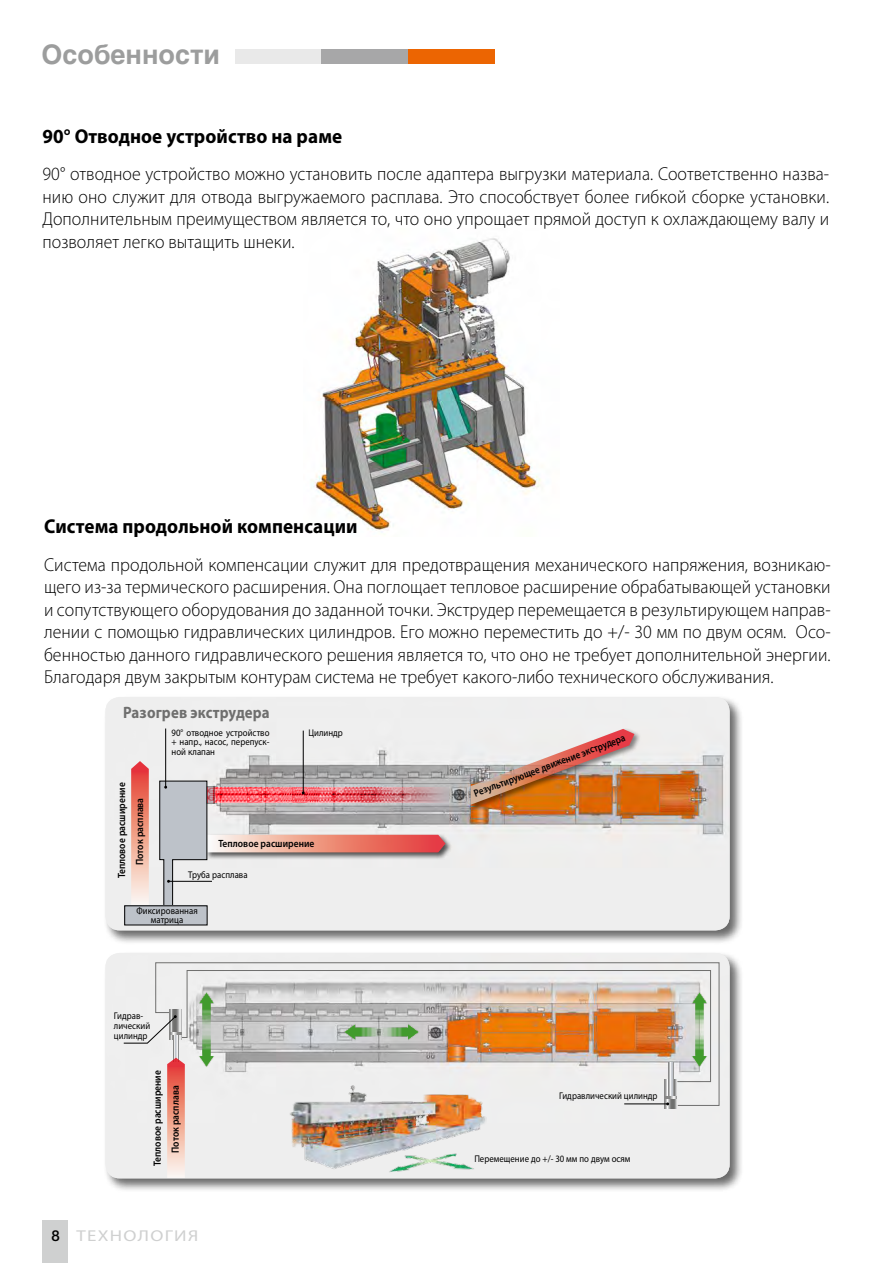
<style>
.page{position:relative;width:893px;height:1263px;background:#fff}
.page>*{position:absolute;margin:0;border:0;box-sizing:border-box;transform-origin:0 0}
.t1{font:700 27px "Helvetica Cyr";color:#9c9d9d}
.t2{font:700 20.1px "Myriad Pro";letter-spacing:.005em;color:#000;scale:.95 1}
.t3{font:300 18.75px/22.5px "Myriad Pro";letter-spacing:.005em;color:#000;text-align:justify;scale:.95 1}
.t4{font:700 16.5px "Myriad Pro";letter-spacing:.01em;color:#6f6f6e;scale:.9 1}
.t5{font:15.75px "Myriad Pro";letter-spacing:.07em;color:#cfd0d0;scale:1.2 1}
.t6{font:500 15px "Helvetica Neue";color:#000}
.t7{font:600 10.5px/18px "Myriad Pro";letter-spacing:.005em;color:#000;text-align:center;scale:.9 1}
.t8{font:600 10.5px "Myriad Pro";letter-spacing:.005em;color:#000;scale:.86 1}
.t9{font:9.75px/9.8px "Myriad Pro";letter-spacing:.005em;color:#000;scale:.9 1}
</style>
<div class="page">
<div style="left:43px;top:1220px;width:25px;height:43px;background:#cfd0d0"></div>
<img style="left:311px;top:238px;width:230px;height:293px">
<div style="left:103px;top:951px;width:641px;height:242px;background:#000;opacity:.59"></div>
<div style="left:105px;top:953px;width:625px;height:225px;background:#eee"></div>
<div style="left:103px;top:695px;width:641px;height:250px;background:#000;opacity:.59"></div>
<img style="left:105px;top:697px;width:625px;height:233px">
<div style="left:205px;top:833px;width:248px;height:27px;background:#000;opacity:.89"></div>
<svg style="left:131px;top:761px;width:18px;height:144px;background:#f0a091"></svg>
<div style="left:125px;top:906px;width:82px;height:19px;background:#bdc2c9"></div>
<svg style="left:155px;top:962px;width:565px;height:144px;background:#d6c4b5"></svg>
<img style="left:198px;top:952px;width:17px;height:154px">
<img style="left:691px;top:952px;width:17px;height:154px">
<div style="left:469px;top:728px;width:172px;height:84px;background:#000;opacity:.62"></div>
<img style="left:470px;top:729px;width:164px;height:76px">
<hr style="left:303px;top:731px;width:1px;height:62px;background:#000">
<hr style="left:165px;top:728px;width:1px;height:59px;background:#000">
<svg style="left:159px;top:780px;width:286px;height:128px;background:#d5c0c0"></svg>
<svg style="left:170px;top:1010px;width:12px;height:29px"></svg>
<svg style="left:174px;top:1044px;width:4px;height:14px"></svg>
<svg style="left:665px;top:1079px;width:12px;height:30px"></svg>
<svg style="left:668px;top:1062px;width:5px;height:34px"></svg>
<svg style="left:167px;top:1058px;width:18px;height:120px;background:#efa091"></svg>
<hr style="left:624px;top:1103px;width:44px;height:1px;background:#000">
<svg style="left:665px;top:1096px;width:11px;height:9px"></svg>
<svg style="left:123px;top:1015px;width:58px;height:29px"></svg>
<svg style="left:207px;top:786px;width:8px;height:17px"></svg>
<img style="left:304px;top:1024px;width:153px;height:16px">
<img style="left:263px;top:1064px;width:253px;height:126px">
<div style="left:235px;top:50px;width:87px;height:14px;background:#e9e9e9"></div>
<div style="left:322px;top:50px;width:86px;height:14px;background:#a7a7a8"></div>
<div style="left:408px;top:50px;width:86px;height:14px;background:#ec6502"></div>
<h1 class="t1" style="left:41px;top:39px;width:180px">Особенности</h1>
<p class="t2" style="left:43px;top:123px;width:317px">90° Отводное устройство на раме</p>
<p class="t3" style="left:43px;top:162px;width:830px">90° отводное устройство можно установить после адаптера выгрузки материала. Соответственно назва&shy;нию оно служит для отвода выгружаемого расплава. Это способствует более гибкой сборке установки.<br>Дополнительным преимуществом является то, что оно упрощает прямой доступ к охлаждающему валу и позволяет легко вытащить шнеки.</p>
<p class="t2" style="left:44px;top:513px;width:332px">Система продольной компенсации</p>
<p class="t3" style="left:44px;top:553px;width:830px">Система продольной компенсации служит для предотвращения механического напряжения, возникаю&shy;щего из-за термического расширения. Она поглощает тепловое расширение обрабатывающей установки и сопутствующего оборудования до заданной точки. Экструдер перемещается в результирующем направ&shy;лении с помощью гидравлических цилиндров. Его можно переместить до +/- 30 мм по двум осям. Осо&shy;бенностью данного гидравлического решения является то, что оно не требует дополнительной энергии.<br>Благодаря двум закрытым контурам система не требует какого-либо технического обслуживания.</p>
<p class="t4" style="left:123px;top:702px;width:164px">Разогрев экструдера</p>
<p class="t7" style="left:112px;top:878px;width:108px;rotate:-90deg">Тепловое расширение<br>Поток расплава</p>
<p class="t9" style="left:172px;top:727px;width:110px">90° отводное устройство</p>
<p class="t9" style="left:308px;top:727px;width:40px">Цилиндр</p>
<p class="t9" style="left:172px;top:737px;width:110px">+ напр., насос, перепуск&shy;ной клапан</p>
<p class="t7" style="left:219px;top:834px;width:108px">Тепловое расширение</p>
<p class="t9" style="left:188px;top:869px;width:67px">Труба расплава</p>
<p class="t9" style="left:136px;top:906px;width:70px;line-height:9px;text-align:center">Фиксированная матрица</p>
<p class="t9" style="left:114px;top:1011px;width:42px">Гидрав&shy;лический цилиндр</p>
<p class="t7" style="left:148px;top:1166px;width:108px;rotate:-90deg">Тепловое расширение<br>Поток расплава</p>
<p class="t6" style="left:51px;top:1226px;width:10px">8</p>
<p class="t5" style="left:77px;top:1226px;width:103px">ТЕХНОЛОГИЯ</p>
<p class="t8" style="left:472px;top:786px;width:188px;rotate:-20deg">Результирующее движение экструдера</p>
<p class="t9" style="left:559px;top:1091px;width:111px">Гидравлический цилиндр</p>
<p class="t9" style="left:474px;top:1153px;width:175px">Перемещение до +/- 30 мм по двум осям</p>
</div>
